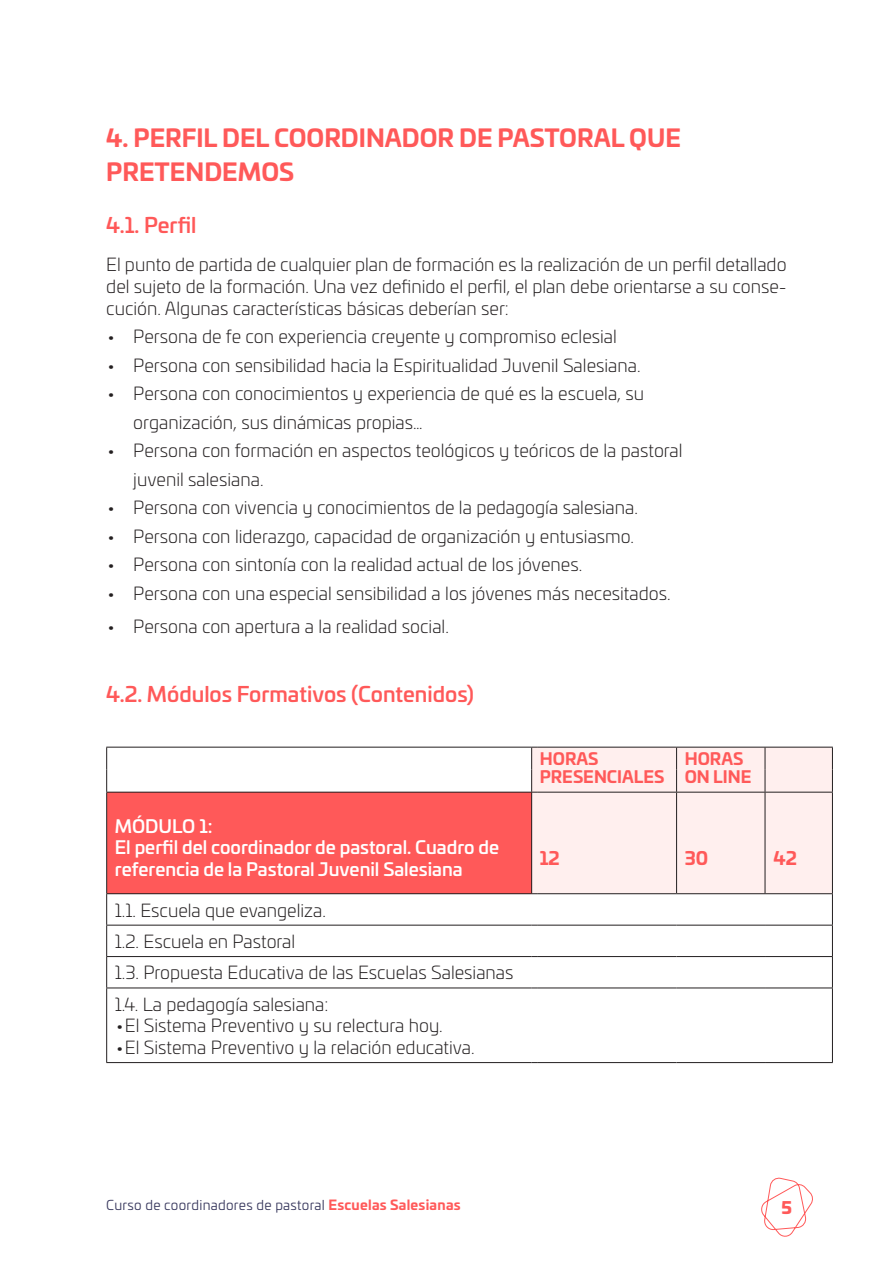
<style>
.page{position:relative;width:893px;height:1263px;background:#fff}
.page>*{position:absolute;margin:0;border:0;box-sizing:border-box;transform-origin:0 0}
.Escuelas_títulos{font:700 24px/34.5px "Univia Pro";color:#ff5959}
.Escuelas_títulos_2{font:500 21px "Univia Pro";color:#ff5959}
.Escuelas_Párrafo{font:300 18px/21.6px "Univia Pro";color:#231f20}
.Escuelas_Párrafo-2{font:500 18px/21.6px "Univia Pro";color:#fff}
.Escuelas_Párrafo-3{font:700 18px "Univia Pro";color:#ff5959}
.Escuelas_Párrafo-4{font:700 16.5px "Univia Pro";color:#ff5959}
.t1{font:900 16.5px "Univia Pro";color:#ff5959}
.t2{font:13.5px "Univia Pro";letter-spacing:.02em;color:#3a3a5f}
.s1{font-weight:700;color:#ff5959}
</style>
<div class="page">
<svg style="left:761px;top:1177px;width:52px;height:60px"></svg>
<div style="left:107px;top:792px;width:425px;height:102px;background:#ff5959"></div>
<hr style="left:106px;top:747px;width:426px;height:1px;background:#231f20">
<svg style="left:106px;top:747px;width:1px;height:45px"></svg>
<hr style="left:106px;top:792px;width:426px;height:1px;background:#231f20">
<hr style="left:106px;top:792px;width:1px;height:101px;background:#231f20">
<hr style="left:106px;top:893px;width:426px;height:1px;background:#231f20">
<hr style="left:106px;top:894px;width:1px;height:31px;background:#231f20">
<div style="left:531px;top:747px;width:302px;height:147px;background:#ffefee"></div>
<hr style="left:537px;top:893px;width:140px;height:1px;background:#231f20">
<hr style="left:677px;top:893px;width:88px;height:1px;background:#231f20">
<hr style="left:765px;top:893px;width:68px;height:1px;background:#231f20">
<hr style="left:832px;top:894px;width:1px;height:31px;background:#231f20">
<hr style="left:106px;top:925px;width:426px;height:1px;background:#231f20">
<hr style="left:106px;top:925px;width:1px;height:31px;background:#231f20">
<hr style="left:537px;top:925px;width:140px;height:1px;background:#231f20">
<hr style="left:677px;top:925px;width:88px;height:1px;background:#231f20">
<hr style="left:765px;top:925px;width:68px;height:1px;background:#231f20">
<hr style="left:832px;top:925px;width:1px;height:31px;background:#231f20">
<hr style="left:106px;top:956px;width:426px;height:1px;background:#231f20">
<hr style="left:106px;top:957px;width:1px;height:30px;background:#231f20">
<hr style="left:537px;top:956px;width:140px;height:1px;background:#231f20">
<hr style="left:677px;top:956px;width:88px;height:1px;background:#231f20">
<hr style="left:765px;top:956px;width:68px;height:1px;background:#231f20">
<hr style="left:832px;top:957px;width:1px;height:30px;background:#231f20">
<hr style="left:106px;top:987px;width:426px;height:1px;background:#231f20">
<hr style="left:106px;top:988px;width:1px;height:74px;background:#231f20">
<hr style="left:537px;top:987px;width:140px;height:1px;background:#231f20">
<hr style="left:677px;top:987px;width:88px;height:1px;background:#231f20">
<hr style="left:765px;top:987px;width:68px;height:1px;background:#231f20">
<hr style="left:832px;top:988px;width:1px;height:74px;background:#231f20">
<hr style="left:106px;top:1062px;width:426px;height:1px;background:#231f20">
<hr style="left:537px;top:1062px;width:140px;height:1px;background:#231f20">
<hr style="left:677px;top:1062px;width:88px;height:1px;background:#231f20">
<hr style="left:765px;top:1062px;width:68px;height:1px;background:#231f20">
<p class="Escuelas_títulos" style="left:106px;top:119px;width:576px">4. PERFIL DEL COORDINADOR DE PASTORAL QUE<br>PRETENDEMOS</p>
<p class="Escuelas_títulos_2" style="left:106px;top:209px;width:92px">4.1. Perfil</p>
<p class="Escuelas_Párrafo" style="left:106px;top:253px;width:682px;text-align:justify">El punto de partida de cualquier plan de formación es la realización de un perfil detallado del sujeto de la formación. Una vez definido el perfil, el plan debe orientarse a su conse&shy;cución. Algunas características básicas deberían ser:</p>
<p class="Escuelas_Párrafo" style="left:106px;top:325px;width:512px">• Persona de fe con experiencia creyente y compromiso eclesial</p>
<p class="Escuelas_Párrafo" style="left:106px;top:353px;width:536px">• Persona con sensibilidad hacia la Espiritualidad Juvenil Salesiana.</p>
<p class="Escuelas_Párrafo" style="left:133px;top:378px;width:512px;line-height:28.5px;text-indent:-27px">• Persona con conocimientos y experiencia de qué es la escuela, su organización, sus dinámicas propias…</p>
<p class="Escuelas_Párrafo" style="left:133px;top:435px;width:551px;line-height:28.5px;text-indent:-27px">• Persona con formación en aspectos teológicos y teóricos de la pastoral juvenil salesiana.</p>
<p class="Escuelas_Párrafo" style="left:106px;top:496px;width:533px">• Persona con vivencia y conocimientos de la pedagogía salesiana.</p>
<p class="Escuelas_Párrafo" style="left:106px;top:524px;width:529px">• Persona con liderazgo, capacidad de organización y entusiasmo.</p>
<p class="Escuelas_Párrafo" style="left:106px;top:553px;width:477px">• Persona con sintonía con la realidad actual de los jóvenes.</p>
<p class="Escuelas_Párrafo" style="left:106px;top:581px;width:566px">• Persona con una especial sensibilidad a los jóvenes más necesitados.</p>
<p class="Escuelas_Párrafo" style="left:106px;top:614px;width:344px">• Persona con apertura a la realidad social.</p>
<p class="Escuelas_títulos_2" style="left:106px;top:678px;width:369px">4.2. Módulos Formativos (Contenidos)</p>
<p class="Escuelas_Párrafo-2" style="left:115px;top:814px;width:386px">MÓDULO 1:<br>El perfil del coordinador de pastoral. Cuadro de referencia de la Pastoral Juvenil Salesiana</p>
<p class="Escuelas_Párrafo" style="left:115px;top:898px;width:213px">1.1. Escuela que evangeliza.</p>
<p class="Escuelas_Párrafo" style="left:115px;top:930px;width:182px">1.2. Escuela en Pastoral</p>
<p class="Escuelas_Párrafo" style="left:115px;top:961px;width:400px">1.3. Propuesta Educativa de las Escuelas Salesianas</p>
<p class="Escuelas_Párrafo" style="left:115px;top:993px;width:215px">1.4. La pedagogía salesiana:</p>
<p class="Escuelas_Párrafo" style="left:115px;top:1014px;width:330px">•El Sistema Preventivo y su relectura hoy.</p>
<p class="Escuelas_Párrafo" style="left:115px;top:1036px;width:361px">•El Sistema Preventivo y la relación educativa.</p>
<p class="Escuelas_Párrafo-4" style="left:540px;top:746px;width:60px">HORAS</p>
<p class="Escuelas_Párrafo-4" style="left:685px;top:746px;width:60px">HORAS</p>
<p class="Escuelas_Párrafo-4" style="left:540px;top:763px;width:126px">PRESENCIALES</p>
<p class="Escuelas_Párrafo-4" style="left:685px;top:763px;width:68px">ON LINE</p>
<p class="Escuelas_Párrafo-3" style="left:540px;top:844px;width:21px">12</p>
<p class="Escuelas_Párrafo-3" style="left:685px;top:844px;width:25px">30</p>
<p class="Escuelas_Párrafo-3" style="left:773px;top:844px;width:25px">42</p>
<p class="t2" style="left:106px;top:1195px;width:356px">Curso de coordinadores de pastoral <span class="s1">Escuelas Salesianas</span></p>
<p class="t1" style="left:781px;top:1194px;width:12px">5</p>
</div>
